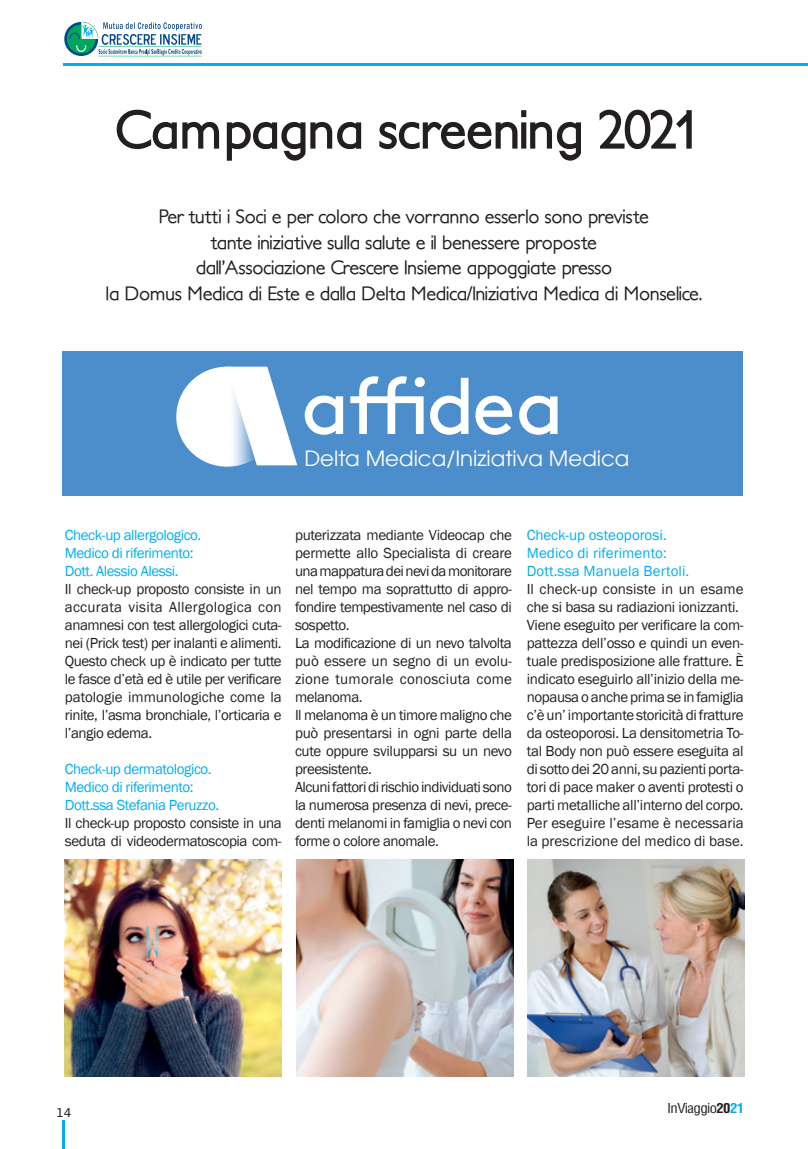
<style>
.page{position:relative;width:808px;height:1149px;background:#fff}
.page>*{position:absolute;margin:0;border:0;box-sizing:border-box;transform-origin:0 0}
.Corpo_testo_travel{font:700 52.5px "Petita";letter-spacing:-.02em;color:#231f20}
.t1{font:21px "Avant Garde";color:#fff}
.Corpo_testo_travel-2{font:500 19.5px "Petita";letter-spacing:-.02em;color:#231f20}
.Corpo_testo_travel-3{font:15px/18px "Franklin Gothic";letter-spacing:-.03em;color:#231f20;text-align:justify}
.Corpo_testo_travel-4{font:15px "Franklin Gothic";letter-spacing:-.03em;color:#00aeef}
.Corpo_testo_travel-5{font:15px "Franklin Gothic";letter-spacing:.005em;color:#00aeef}
.t2{font:condensed 13.35px "Helvetica";letter-spacing:-.04em;color:#231f20;scale:1.1 1}
.t3{font:12px "DejaVu Sans";color:#231f20}
.s1{font-weight:700}
.s2{font-weight:700;color:#00aeef}
</style>
<div class="page">
<hr style="left:63px;top:1119px;width:2px;height:29px;background:#00aeef">
<hr style="left:64px;top:64px;width:744px;height:2px;background:#00aeef">
<svg style="left:64px;top:22px;width:138px;height:34px"></svg>
<img style="left:65px;top:859px;width:217px;height:217px">
<img style="left:527px;top:859px;width:217px;height:217px">
<img style="left:297px;top:859px;width:216px;height:217px">
<div style="left:63px;top:351px;width:680px;height:144px;background:#4c8dcb"></div>
<svg style="left:305px;top:395px;width:38px;height:39px"></svg>
<svg style="left:350px;top:376px;width:118px;height:58px"></svg>
<svg style="left:475px;top:395px;width:37px;height:39px"></svg>
<svg style="left:519px;top:395px;width:38px;height:39px"></svg>
<div style="left:176px;top:366px;width:101px;height:100px;background:#fff;border-radius:50%"></div>
<svg style="left:227px;top:366px;width:70px;height:99px"></svg>
<p class="Corpo_testo_travel" style="left:114px;top:97px;width:581px">Campagna screening 2021</p>
<p class="Corpo_testo_travel-2" style="left:159px;top:205px;width:492px">Per tutti i Soci e per coloro che vorranno esserlo sono previste</p>
<p class="Corpo_testo_travel-2" style="left:211px;top:230px;width:387px">tante iniziative sulla salute e il benessere proposte</p>
<p class="Corpo_testo_travel-2" style="left:196px;top:256px;width:418px">dall’Associazione Crescere Insieme appoggiate presso</p>
<p class="Corpo_testo_travel-2" style="left:106px;top:281px;width:598px">la Domus Medica di Este e dalla Delta Medica/Iniziativa Medica di Monselice.</p>
<p class="t1" style="left:304px;top:446px;width:326px">Delta Medica/Iniziativa Medica</p>
<p class="Corpo_testo_travel-4" style="left:65px;top:525px;width:138px">Check-up allergologico.</p>
<p class="Corpo_testo_travel-4" style="left:65px;top:543px;width:130px">Medico di riferimento:</p>
<p class="Corpo_testo_travel-4" style="left:65px;top:561px;width:115px">Dott. Alessio Alessi.</p>
<p class="Corpo_testo_travel-3" style="left:65px;top:579px;width:218px">Il check-up proposto consiste in un accurata visita Allergologica con anamnesi con test allergologici cuta&shy;nei (Prick test) per inalanti e alimenti.</p>
<p class="Corpo_testo_travel-3" style="left:65px;top:651px;width:218px">Questo check up è indicato per tutte le fasce d’età ed è utile per verificare patologie immunologiche come la rinite, l’asma bronchiale, l’orticaria e l’angio edema.</p>
<p class="Corpo_testo_travel-4" style="left:65px;top:759px;width:148px">Check-up dermatologico.</p>
<p class="Corpo_testo_travel-4" style="left:65px;top:777px;width:130px">Medico di riferimento:</p>
<p class="Corpo_testo_travel-4" style="left:65px;top:795px;width:156px">Dott.ssa Stefania Peruzzo.</p>
<p class="Corpo_testo_travel-3" style="left:65px;top:813px;width:218px">Il check-up proposto consiste in una seduta di videodermatoscopia com-</p>
<p class="Corpo_testo_travel-3" style="left:295px;top:525px;width:218px">puterizzata mediante Videocap che permette allo Specialista di creare una mappatura dei nevi da monitorare nel tempo ma soprattutto di appro&shy;fondire tempestivamente nel caso di sospetto.</p>
<p class="Corpo_testo_travel-3" style="left:295px;top:633px;width:218px">La modificazione di un nevo talvolta può essere un segno di un evolu&shy;zione tumorale conosciuta come melanoma.</p>
<p class="Corpo_testo_travel-3" style="left:295px;top:705px;width:218px">Il melanoma è un timore maligno che può presentarsi in ogni parte della cute oppure svilupparsi su un nevo preesistente.</p>
<p class="Corpo_testo_travel-3" style="left:295px;top:777px;width:218px">Alcuni fattori di rischio individuati sono la numerosa presenza di nevi, prece&shy;denti melanomi in famiglia o nevi con forme o colore anomale.</p>
<p class="Corpo_testo_travel-5" style="left:527px;top:525px;width:142px">Check-up osteoporosi.</p>
<p class="Corpo_testo_travel-5" style="left:527px;top:543px;width:141px">Medico di riferimento:</p>
<p class="Corpo_testo_travel-5" style="left:527px;top:561px;width:164px">Dott.ssa Manuela Bertoli.</p>
<p class="Corpo_testo_travel-3" style="left:527px;top:579px;width:218px">Il check-up consiste in un esame che si basa su radiazioni ionizzanti.</p>
<p class="Corpo_testo_travel-3" style="left:527px;top:615px;width:218px">Viene eseguito per verificare la com&shy;pattezza dell’osso e quindi un even&shy;tuale predisposizione alle fratture. È indicato eseguirlo all’inizio della me&shy;nopausa o anche prima se in famiglia c’è un’ importante storicità di fratture da osteoporosi. La densitometria To&shy;tal Body non può essere eseguita al di sotto dei 20 anni, su pazienti porta&shy;tori di pace maker o aventi protesti o parti metalliche all’interno del corpo.<br>Per eseguire l’esame è necessaria la prescrizione del medico di base.</p>
<p class="t3" style="left:56px;top:1102px;width:17px">14</p>
<p class="t2" style="left:667px;top:1098px;width:72px">InViaggio<span class="s1">20</span><span class="s2">21</span></p>
</div>
